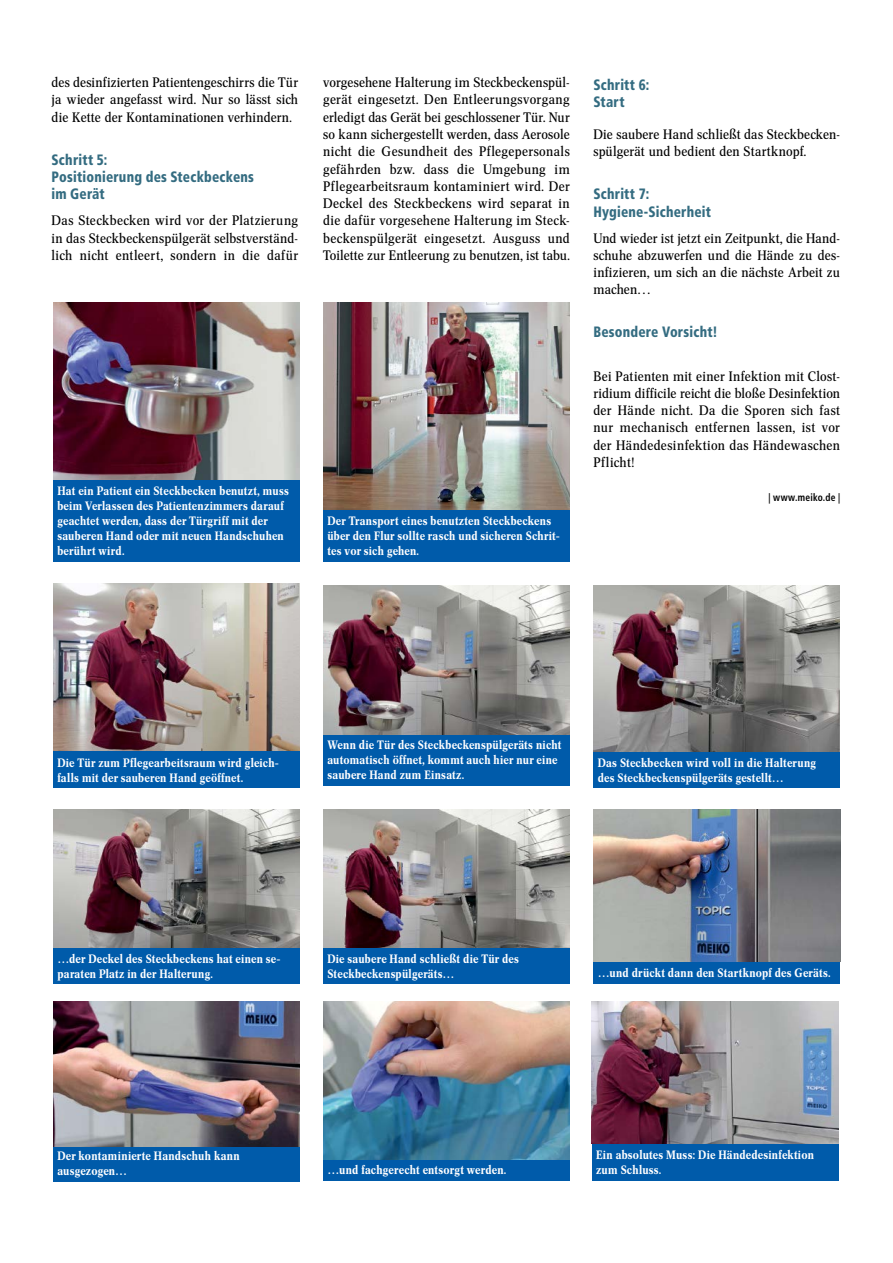
<style>
.page{position:relative;width:893px;height:1263px;background:#fff}
.page>*{position:absolute;margin:0;border:0;box-sizing:border-box;transform-origin:0 0}
.t1{font:900 condensed 15px/17.2px "Frutiger LT Com";letter-spacing:.015em;color:#346c81;scale:.9 1}
.t2{font:13.5px/17.2px "Concorde Nova";letter-spacing:.015em;color:#000;text-align:justify;scale:1.07 1}
.t3{font:500 12px/15px "Concorde Nova";letter-spacing:.025em;color:#fff}
.t4{font:700 condensed 10.5px "Frutiger LT Com";letter-spacing:.025em;color:#000;scale:.9 1}
</style>
<div class="page">
<div style="left:323px;top:734px;width:247px;height:52px;background:#005baa"></div>
<div style="left:593px;top:751px;width:247px;height:37px;background:#005baa"></div>
<div style="left:53px;top:947px;width:247px;height:37px;background:#005baa"></div>
<div style="left:323px;top:947px;width:247px;height:37px;background:#005baa"></div>
<div style="left:593px;top:961px;width:247px;height:22px;background:#005baa"></div>
<div style="left:53px;top:1145px;width:247px;height:37px;background:#005baa"></div>
<div style="left:323px;top:1159px;width:247px;height:22px;background:#005baa"></div>
<div style="left:592px;top:1144px;width:246px;height:37px;background:#005baa"></div>
<img style="left:323px;top:1001px;width:247px;height:158px">
<img style="left:592px;top:1001px;width:246px;height:143px">
<img style="left:323px;top:586px;width:247px;height:148px">
<img style="left:593px;top:586px;width:247px;height:166px">
<img style="left:53px;top:809px;width:247px;height:138px">
<img style="left:323px;top:809px;width:247px;height:138px">
<img style="left:593px;top:809px;width:247px;height:152px">
<img style="left:53px;top:1001px;width:247px;height:145px">
<img style="left:53px;top:584px;width:247px;height:167px">
<div style="left:53px;top:751px;width:247px;height:37px;background:#005baa"></div>
<img style="left:53px;top:303px;width:247px;height:177px">
<div style="left:53px;top:480px;width:247px;height:82px;background:#005baa"></div>
<img style="left:323px;top:303px;width:247px;height:207px">
<div style="left:323px;top:510px;width:247px;height:52px;background:#005baa"></div>
<p class="t2" style="left:52px;top:74px;width:232px">des desinfizierten Patientengeschirrs die Tür ja wieder angefasst wird. Nur so lässt sich die Kette der Kontaminationen verhindern.</p>
<p class="t1" style="left:52px;top:151px;width:226px">Schritt 5:<br>Positionierung des Steckbeckens im Gerät</p>
<p class="t2" style="left:52px;top:212px;width:232px">Das Steckbecken wird vor der Platzierung in das Steckbeckenspülgerät selbstverständ&shy;lich nicht entleert, sondern in die dafür</p>
<p class="t3" style="left:57px;top:484px;width:233px">Hat ein Patient ein Steckbecken benutzt, muss beim Verlassen des Patientenzimmers darauf geachtet werden, dass der Türgriff mit der sauberen Hand oder mit neuen Handschuhen berührt wird.</p>
<p class="t2" style="left:323px;top:74px;width:232px">vorgesehene Halterung im Steckbeckenspül&shy;gerät eingesetzt. Den Entleerungsvorgang erledigt das Gerät bei geschlossener Tür. Nur so kann sichergestellt werden, dass Aerosole nicht die Gesundheit des Pflegepersonals gefährden bzw. dass die Umgebung im Pflegearbeitsraum kontaminiert wird. Der Deckel des Steckbeckens wird separat in die dafür vorgesehene Halterung im Steck&shy;beckenspülgerät eingesetzt. Ausguss und Toilette zur Entleerung zu benutzen, ist tabu.</p>
<p class="t1" style="left:593px;top:76px;width:64px">Schritt 6:<br>Start</p>
<p class="t2" style="left:593px;top:126px;width:232px">Die saubere Hand schließt das Steckbecken&shy;spülgerät und bedient den Startknopf.</p>
<p class="t1" style="left:593px;top:186px;width:132px">Schritt 7:<br>Hygiene-Sicherheit</p>
<p class="t2" style="left:593px;top:229px;width:232px">Und wieder ist jetzt ein Zeitpunkt, die Hand&shy;schuhe abzuwerfen und die Hände zu des&shy;infizieren, um sich an die nächste Arbeit zu machen…</p>
<p class="t1" style="left:593px;top:324px;width:140px">Besondere Vorsicht!</p>
<p class="t2" style="left:593px;top:367px;width:232px">Bei Patienten mit einer Infektion mit Clost&shy;ridium difficile reicht die bloße Desinfektion der Hände nicht. Da die Sporen sich fast nur mechanisch entfernen lassen, ist vor der Händedesinfektion das Händewaschen Pflicht!</p>
<p class="t4" style="left:769px;top:491px;width:81px">| www.meiko.de |</p>
<p class="t3" style="left:327px;top:514px;width:234px">Der Transport eines benutzten Steckbeckens über den Flur sollte rasch und sicheren Schrit&shy;tes vor sich gehen.</p>
<p class="t3" style="left:57px;top:755px;width:223px">Die Tür zum Pflegearbeitsraum wird gleich&shy;falls mit der sauberen Hand geöffnet.</p>
<p class="t3" style="left:327px;top:738px;width:235px">Wenn die Tür des Steckbeckenspülgeräts nicht automatisch öffnet, kommt auch hier nur eine saubere Hand zum Einsatz.</p>
<p class="t3" style="left:598px;top:755px;width:220px">Das Steckbecken wird voll in die Halterung des Steckbeckenspülgeräts gestellt…</p>
<p class="t3" style="left:57px;top:951px;width:225px">…der Deckel des Steckbeckens hat einen se&shy;paraten Platz in der Halterung.</p>
<p class="t3" style="left:327px;top:951px;width:193px">Die saubere Hand schließt die Tür des<br>Steckbeckenspülgeräts…</p>
<p class="t3" style="left:57px;top:1149px;width:184px">Der kontaminierte Handschuh kann ausgezogen…</p>
<p class="t3" style="left:328px;top:1163px;width:180px">…und fachgerecht entsorgt werden.</p>
<p class="t3" style="left:598px;top:965px;width:234px">…und drückt dann den Startknopf des Geräts.</p>
<p class="t3" style="left:596px;top:1148px;width:219px">Ein absolutes Muss: Die Händedesinfektion zum Schluss.</p>
</div>
